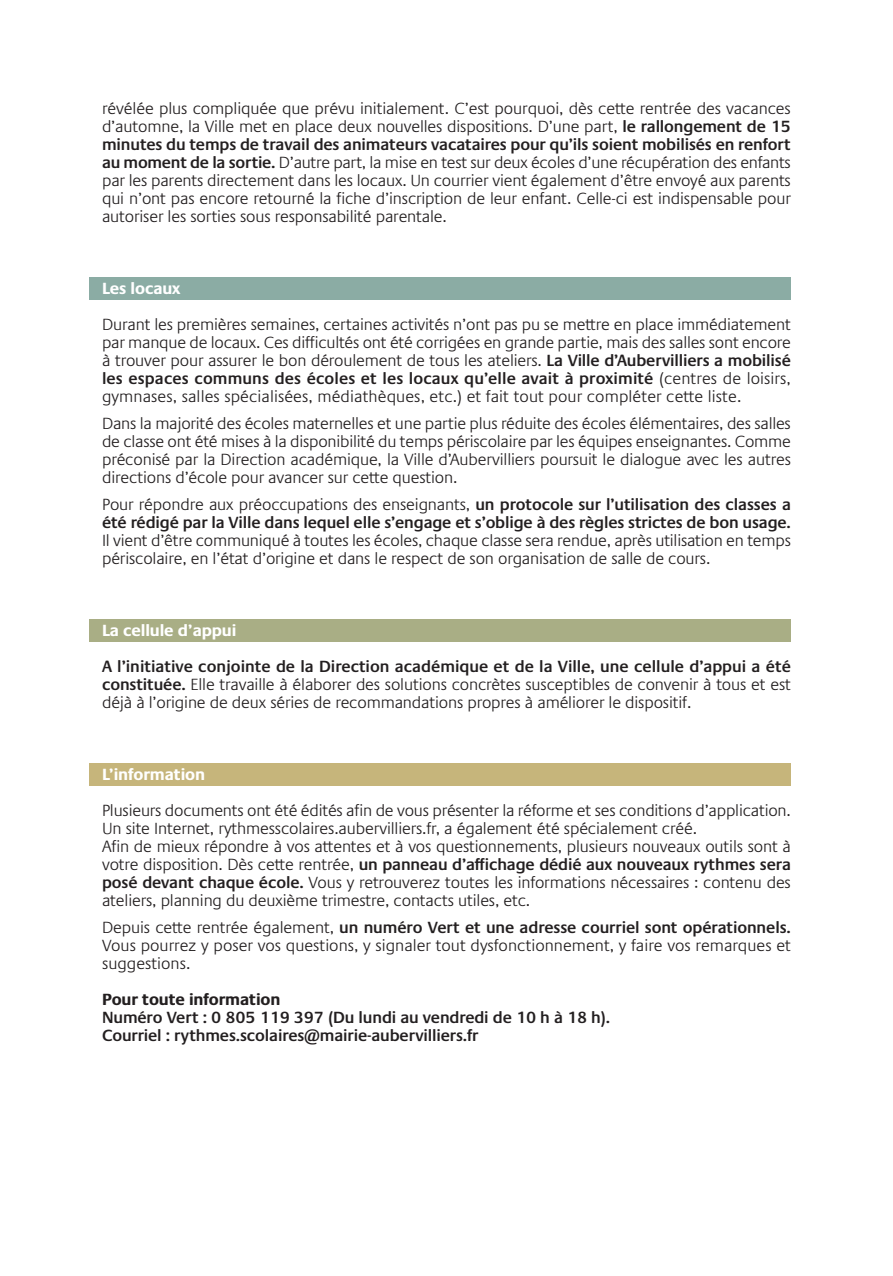
<style>
.page{position:relative;width:893px;height:1276px;background:#fff}
.page>*{position:absolute;margin:0;border:0;box-sizing:border-box;transform-origin:0 0}
.t1{font:300 16.5px/18px "Praxis LT Pro";letter-spacing:-.01em;color:#231f20;text-align:justify}
.t2{font:600 16.5px/18px "Praxis LT Pro";letter-spacing:-.01em;color:#231f20}
.t3{font:700 16.5px "Praxis LT Pro";letter-spacing:-.01em;color:#fff}
.t4{font:700 16.5px "Praxis LT Pro";letter-spacing:-.01em;color:#231f20}
.s1{font-weight:600}
.s2{font-weight:300}
</style>
<div class="page">
<div style="left:89px;top:277px;width:702px;height:22px;background:#8baca4"></div>
<div style="left:89px;top:619px;width:702px;height:22px;background:#a9ae85"></div>
<div style="left:89px;top:763px;width:702px;height:23px;background:#c6b57b"></div>
<p class="t1" style="left:102px;top:101px;width:690px">révélée plus compliquée que prévu initialement. C’est pourquoi, dès cette rentrée des vacances d’automne, la Ville met en place deux nouvelles dispositions. D’une part, <span class="s1">le rallongement de 15 minutes du temps de travail des animateurs vacataires pour qu’ils soient mobilisés en renfort au moment de la sortie.</span> D’autre part, la mise en test sur deux écoles d’une récupération des enfants par les parents directement dans les locaux. Un courrier vient également d’être envoyé aux parents qui n’ont pas encore retourné la fiche d’inscription de leur enfant. Celle-ci est indispensable pour autoriser les sorties sous responsabilité parentale.</p>
<p class="t3" style="left:102px;top:283px;width:80px">Les locaux</p>
<p class="t1" style="left:102px;top:317px;width:690px">Durant les premières semaines, certaines activités n’ont pas pu se mettre en place immédiatement par manque de locaux. Ces difficultés ont été corrigées en grande partie, mais des salles sont encore à trouver pour assurer le bon déroulement de tous les ateliers. <span class="s1">La Ville d’Aubervilliers a mobilisé les espaces communs des écoles et les locaux qu’elle avait à proximité</span> (centres de loisirs, gymnases, salles spécialisées, médiathèques, etc.) et fait tout pour compléter cette liste.</p>
<p class="t1" style="left:102px;top:416px;width:690px">Dans la majorité des écoles maternelles et une partie plus réduite des écoles élémentaires, des salles de classe ont été mises à la disponibilité du temps périscolaire par les équipes enseignantes. Comme préconisé par la Direction académique, la Ville d’Aubervilliers poursuit le dialogue avec les autres directions d’école pour avancer sur cette question.</p>
<p class="t2" style="left:102px;top:497px;width:690px"><span class="s2">Pour répondre aux préoccupations des enseignants,</span> un protocole sur l’utilisation des classes a été rédigé par la Ville dans lequel elle s’engage et s’oblige à des règles strictes de bon usage.</p>
<p class="t1" style="left:102px;top:533px;width:690px">Il vient d’être communiqué à toutes les écoles, chaque classe sera rendue, après utilisation en temps périscolaire, en l’état d’origine et dans le respect de son organisation de salle de cours.</p>
<p class="t3" style="left:102px;top:625px;width:136px">La cellule d’appui</p>
<p class="t1" style="left:102px;top:659px;width:690px"><span class="s1">A l’initiative conjointe de la Direction académique et de la Ville, une cellule d’appui a été constituée.</span> Elle travaille à élaborer des solutions concrètes susceptibles de convenir à tous et est déjà à l’origine de deux séries de recommandations propres à améliorer le dispositif.</p>
<p class="t3" style="left:102px;top:769px;width:104px">L’information</p>
<p class="t1" style="left:102px;top:803px;width:690px;text-align:left">Plusieurs documents ont été édités afin de vous présenter la réforme et ses conditions d’application.<br>Un site Internet, rythmesscolaires.aubervilliers.fr, a également été spécialement créé.<br>Afin de mieux répondre à vos attentes et à vos questionnements, plusieurs nouveaux outils sont à votre disposition. Dès cette rentrée, <span class="s1">un panneau d’affichage dédié aux nouveaux rythmes sera posé devant chaque école.</span> Vous y retrouverez toutes les informations nécessaires : contenu des ateliers, planning du deuxième trimestre, contacts utiles, etc.</p>
<p class="t1" style="left:102px;top:920px;width:690px">Depuis cette rentrée également, <span class="s1">un numéro Vert et une adresse courriel sont opérationnels.<br></span>Vous pourrez y poser vos questions, y signaler tout dysfonctionnement, y faire vos remarques et suggestions.</p>
<p class="t4" style="left:102px;top:994px;width:180px">Pour toute information</p>
<p class="t2" style="left:102px;top:1010px;width:510px">Numéro Vert : 0 805 119 397 (Du lundi au vendredi de 10 h à 18 h).<br>Courriel : rythmes.scolaires@mairie-aubervilliers.fr</p>
</div>
